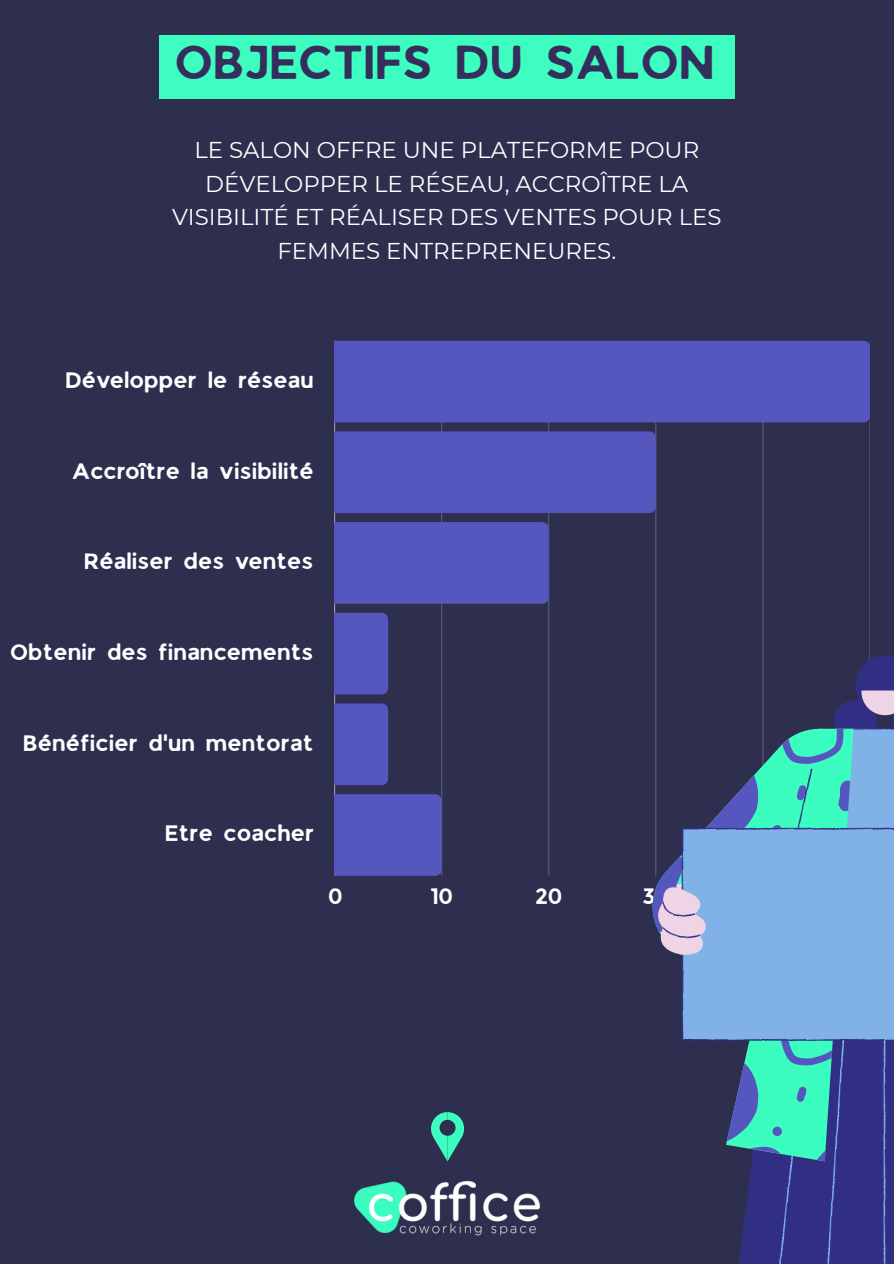
<style>
.page{position:relative;width:894px;height:1264px;background:#fff}
.page>*{position:absolute;margin:0;border:0;box-sizing:border-box;transform-origin:0 0}
.t1{font:45px "JA Jaya Giri Sans";color:#352e5d}
.t2{font:22.8px/33.5px "Montserrat";color:#fff;text-align:center}
.t3{font:21.15px "JA Jaya Giri Sans";color:#fff}
</style>
<div class="page">
<div style="left:0;top:0;width:893px;height:1263px;background:#2e2e4f"></div>
<img style="left:354px;top:1181px;width:185px;height:54px">
<svg style="left:431px;top:1112px;width:33px;height:49px"></svg>
<div style="left:159px;top:35px;width:575px;height:63px;background:#3efdc0"></div>
<hr style="left:334px;top:341px;width:1px;height:534px;background:#fff;opacity:.6">
<hr style="left:441px;top:341px;width:1px;height:534px;background:#fff;opacity:.25">
<hr style="left:548px;top:341px;width:1px;height:534px;background:#fff;opacity:.25">
<hr style="left:655px;top:341px;width:1px;height:534px;background:#fff;opacity:.25">
<hr style="left:762px;top:341px;width:1px;height:534px;background:#4d4d69">
<hr style="left:869px;top:341px;width:1px;height:534px;background:#fff;opacity:.25">
<div style="left:334px;top:341px;width:535px;height:81px;background:#5656bf"></div>
<div style="left:334px;top:431px;width:321px;height:82px;background:#5656bf"></div>
<div style="left:334px;top:522px;width:214px;height:81px;background:#5656bf"></div>
<div style="left:334px;top:613px;width:54px;height:81px;background:#5656bf"></div>
<div style="left:334px;top:703px;width:54px;height:82px;background:#5656bf"></div>
<div style="left:334px;top:794px;width:107px;height:81px;background:#5656bf"></div>
<svg style="left:652px;top:655px;width:241px;height:608px"></svg>
<h1 class="t1" style="left:177px;top:44px;width:541px">OBJECTIFS DU SALON</h1>
<p class="t2" style="left:172px;top:133px;width:551px">LE SALON OFFRE UNE PLATEFORME POUR DÉVELOPPER LE RÉSEAU, ACCROÎTRE LA VISIBILITÉ ET RÉALISER DES VENTES POUR LES FEMMES ENTREPRENEURES.</p>
<p class="t3" style="left:66px;top:371px;width:250px">Développer le réseau</p>
<p class="t3" style="left:73px;top:462px;width:243px">Accroître la visibilité</p>
<p class="t3" style="left:85px;top:552px;width:231px">Réaliser des ventes</p>
<p class="t3" style="left:11px;top:643px;width:305px">Obtenir des financements</p>
<p class="t3" style="left:24px;top:734px;width:292px">Bénéficier d'un mentorat</p>
<p class="t3" style="left:166px;top:824px;width:151px">Etre coacher</p>
<p class="t3" style="left:329px;top:887px;width:16px">0</p>
<p class="t3" style="left:431px;top:887px;width:24px">10</p>
<p class="t3" style="left:536px;top:887px;width:29px">20</p>
<p class="t3" style="left:643px;top:887px;width:29px">30</p>
</div>
